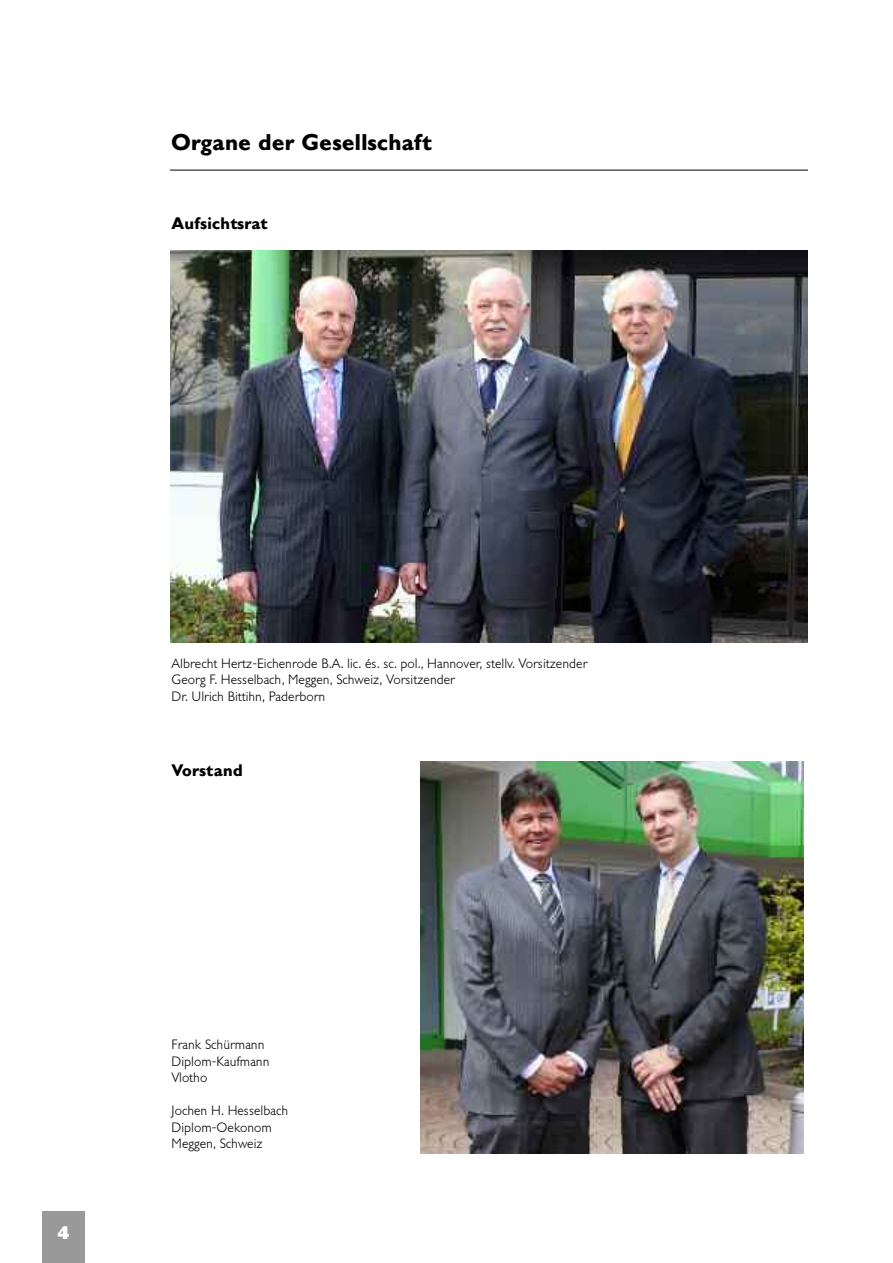
<style>
.page{position:relative;width:893px;height:1263px;background:#fff}
.page>*{position:absolute;margin:0;border:0;box-sizing:border-box;transform-origin:0 0}
.t1{font:700 22.5px "Gill Sans BQ";color:#000}
.t2{font:800 18px "Gill Sans BQ";color:#fff}
.t3{font:700 16.5px "Gill Sans BQ";color:#000}
.t4{font:300 13.5px/16.5px "Gill Sans BQ";color:#000}
</style>
<div class="page">
<div style="left:43px;top:1212px;width:42px;height:51px;background:#999"></div>
<hr style="left:170px;top:170px;width:638px;height:1px;background:#000">
<img style="left:170px;top:251px;width:638px;height:391px">
<img style="left:420px;top:762px;width:383px;height:391px">
<h1 class="t1" style="left:172px;top:130px;width:262px">Organe der Gesellschaft</h1>
<p class="t3" style="left:172px;top:215px;width:97px">Aufsichtsrat</p>
<p class="t4" style="left:172px;top:655px;width:417px">Albrecht Hertz-Eichenrode B.A. lic. és. sc. pol., Hannover, stellv. Vorsitzender<br>Georg F. Hesselbach, Meggen, Schweiz, Vorsitzender<br>Dr. Ulrich Bittihn, Paderborn</p>
<p class="t3" style="left:172px;top:761px;width:73px">Vorstand</p>
<h2 class="t2" style="left:58px;top:1222px;width:13px">4</h2>
<p class="t4" style="left:172px;top:1036px;width:99px">Frank Schürmann<br>Diplom-Kaufmann<br>Vlotho</p>
<p class="t4" style="left:172px;top:1102px;width:118px">Jochen H. Hesselbach<br>Diplom-Oekonom<br>Meggen, Schweiz</p>
</div>
